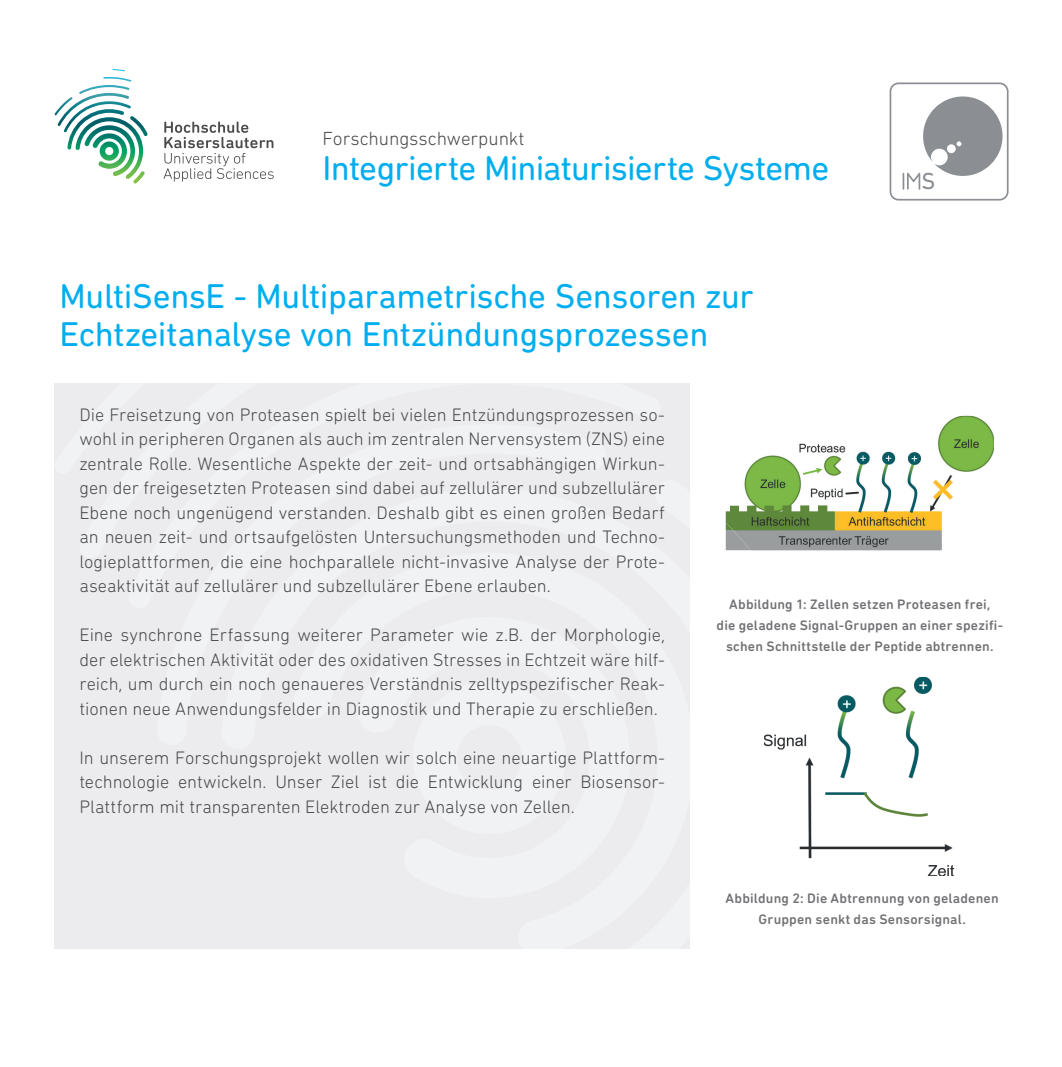
<style>
.page{position:relative;width:1062px;height:1067px;background:#fff}
.page>*{position:absolute;margin:0;border:0;box-sizing:border-box;transform-origin:0 0}
.t1{font:35px/38.5px "DIN Next Rounded LT Pro";letter-spacing:-.015em;color:#00aeef}
.t2{font:23.62px "DIN Next Rounded LT Pro";color:#8b8f94}
.t3{font:300 19.25px "DIN Next Rounded LT Pro";letter-spacing:-.005em;color:#4b4c4d}
.t4{font:300 18.38px/24.5px "DIN Next Rounded LT Pro";color:#4b4c4d;text-align:justify}
.t5{font:500 14px/21px "DIN Next Rounded LT Pro";letter-spacing:.015em;color:#717275;text-align:center}
</style>
<div class="page">
<div style="left:55px;top:383px;width:635px;height:566px;background:#ececee"></div>
<svg style="left:55px;top:69px;width:93px;height:110px"></svg>
<svg style="left:164px;top:122px;width:110px;height:60px"></svg>
<img style="left:764px;top:677px;width:190px;height:199px">
<img style="left:725px;top:416px;width:269px;height:135px">
<img style="left:725px;top:522px;width:28px;height:29px">
<div style="left:889px;top:82px;width:119px;height:118px;border:2px solid #8b8f94;border-radius:8px"></div>
<svg style="left:902px;top:96px;width:100px;height:94px"></svg>
<p class="t3" style="left:322px;top:127px;width:203px">Forschungsschwerpunkt</p>
<h1 class="t1" style="left:322px;top:148px;width:508px">Integrierte Miniaturisierte Systeme</h1>
<h1 class="t1" style="left:60px;top:276px;width:695px">MultiSensE - Multiparametrische Sensoren zur<br>Echtzeitanalyse von Entzündungsprozessen</h1>
<p class="t2" style="left:921px;top:167px;width:15px">S</p>
<p class="t4" style="left:79px;top:402px;width:587px">Die Freisetzung von Proteasen spielt bei vielen Entzündungsprozessen so&shy;wohl in peripheren Organen als auch im zentralen Nervensystem (ZNS) eine zentrale Rolle. Wesentliche Aspekte der zeit- und ortsabhängigen Wirkun&shy;gen der freigesetzten Proteasen sind dabei auf zellulärer und subzellulärer Ebene noch ungenügend verstanden. Deshalb gibt es einen großen Bedarf an neuen zeit- und ortsaufgelösten Untersuchungsmethoden und Techno&shy;logieplattformen, die eine hochparallele nicht-invasive Analyse der Prote&shy;aseaktivität auf zellulärer und subzellulärer Ebene erlauben.</p>
<p class="t4" style="left:79px;top:622px;width:587px">Eine synchrone Erfassung weiterer Parameter wie z.B. der Morphologie, der elektrischen Aktivität oder des oxidativen Stresses in Echtzeit wäre hilf&shy;reich, um durch ein noch genaueres Verständnis zelltypspezifischer Reak&shy;tionen neue Anwendungsfelder in Diagnostik und Therapie zu erschließen.</p>
<p class="t4" style="left:79px;top:745px;width:587px">In unserem Forschungsprojekt wollen wir solch eine neuartige Plattform&shy;technologie entwickeln. Unser Ziel ist die Entwicklung einer Biosensor-Plattform mit transparenten Elektroden zur Analyse von Zellen.</p>
<p class="t5" style="left:716px;top:594px;width:288px">Abbildung 1: Zellen setzen Proteasen frei,<br>die geladene Signal-Gruppen an einer spezifi&shy;schen Schnittstelle der Peptide abtrennen.</p>
<p class="t5" style="left:725px;top:888px;width:275px">Abbildung 2: Die Abtrennung von geladenen<br>Gruppen senkt das Sensorsignal.</p>
</div>
